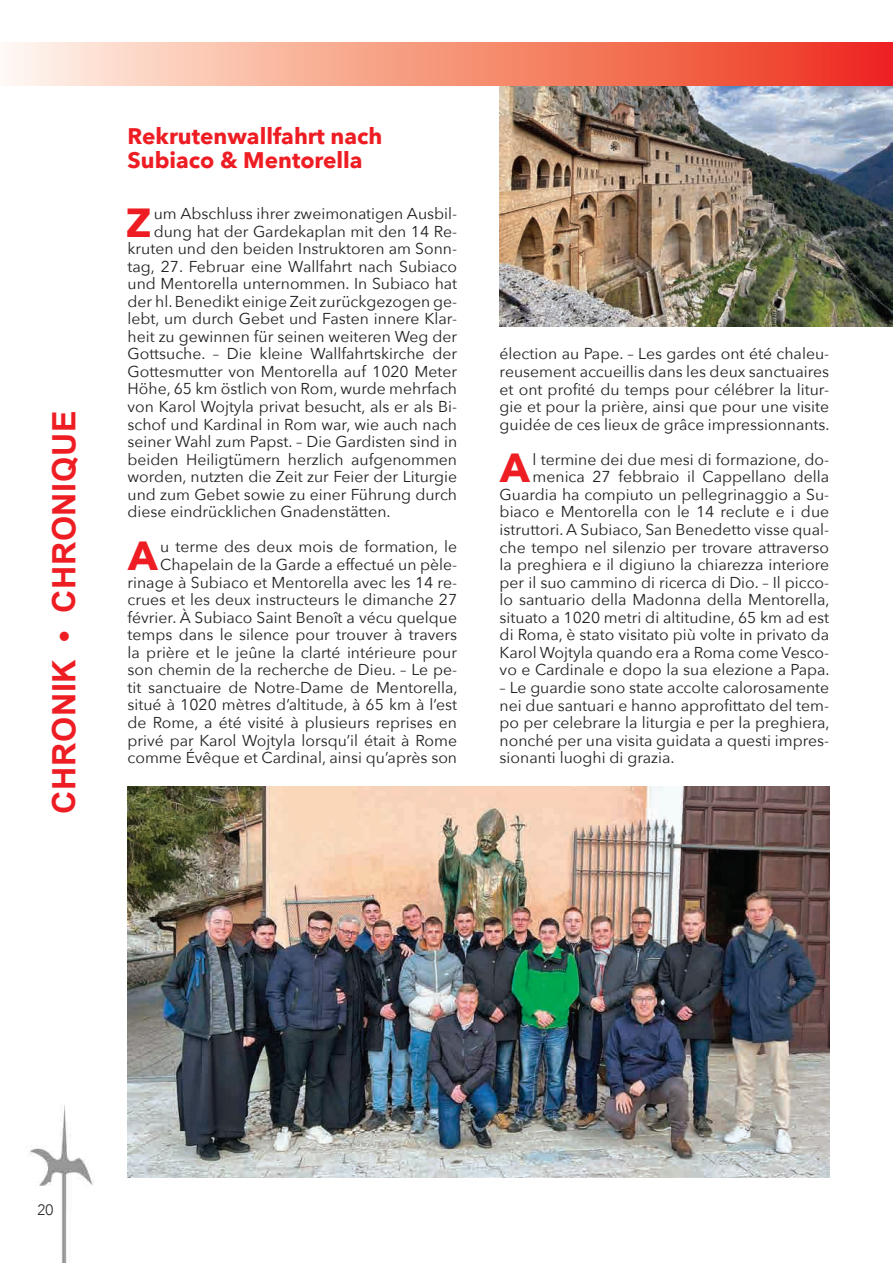
<style>
.page{position:relative;width:893px;height:1263px;background:#fff}
.page>*{position:absolute;margin:0;border:0;box-sizing:border-box;transform-origin:0 0}
.t1{font:700 40.5px "Avenir Next";color:#ee1d23}
.t2{font:700 32.25px "Arial";letter-spacing:.02em;color:#ee1d23}
.t3{font:700 22.5px/24px "Avenir Next";color:#ee1d23}
.t4{font:15.75px/17.5px "Avenir Next";color:#231f20;text-align:justify}
.t5{font:300 15px "Avenir";color:#231f20}
</style>
<div class="page">
<img style="left:29px;top:1105px;width:65px;height:158px">
<img style="left:500px;top:85px;width:393px;height:242px">
<img style="left:128px;top:787px;width:701px;height:391px">
<div style="left:0;top:43px;width:893px;height:42px;background:linear-gradient(to right,#fff9e6,#ed2e15)"></div>
<h2 class="t2" style="left:43px;top:814px;width:404px;rotate:-90deg">CHRONIK • CHRONIQUE</h2>
<p class="t3" style="left:128px;top:123px;width:256px">Rekrutenwallfahrt nach<br>Subiaco &amp; Mentorella</p>
<p class="t1" style="left:126px;top:187px;width:27px">Z</p>
<p class="t4" style="left:154px;top:204px;width:305px">um Abschluss ihrer zweimonatigen Ausbil-</p>
<p class="t4" style="left:154px;top:222px;width:305px">dung hat der Gardekaplan mit den 14 Re-</p>
<p class="t4" style="left:128px;top:239px;width:331px">kruten und den beiden Instruktoren am Sonn-</p>
<p class="t4" style="left:128px;top:257px;width:331px">tag, 27. Februar eine Wallfahrt nach Subiaco</p>
<p class="t4" style="left:128px;top:274px;width:331px">und Mentorella unternommen. In Subiaco hat</p>
<p class="t4" style="left:128px;top:292px;width:331px">der hl. Benedikt einige Zeit zurückgezogen ge-</p>
<p class="t4" style="left:128px;top:309px;width:331px">lebt, um durch Gebet und Fasten innere Klar-</p>
<p class="t4" style="left:128px;top:327px;width:331px">heit zu gewinnen für seinen weiteren Weg der</p>
<p class="t4" style="left:128px;top:344px;width:331px">Gottsuche. – Die kleine Wallfahrtskirche der</p>
<p class="t4" style="left:128px;top:362px;width:331px">Gottesmutter von Mentorella auf 1020 Meter</p>
<p class="t4" style="left:128px;top:380px;width:331px">Höhe, 65 km östlich von Rom, wurde mehrfach</p>
<p class="t4" style="left:128px;top:397px;width:331px">von Karol Wojtyla privat besucht, als er als Bi-</p>
<p class="t4" style="left:128px;top:415px;width:331px">schof und Kardinal in Rom war, wie auch nach</p>
<p class="t4" style="left:128px;top:432px;width:331px">seiner Wahl zum Papst. – Die Gardisten sind in</p>
<p class="t4" style="left:128px;top:450px;width:331px">beiden Heiligtümern herzlich aufgenommen</p>
<p class="t4" style="left:128px;top:467px;width:331px">worden, nutzten die Zeit zur Feier der Liturgie</p>
<p class="t4" style="left:128px;top:485px;width:331px">und zum Gebet sowie zu einer Führung durch</p>
<p class="t4" style="left:128px;top:502px;width:265px">diese eindrücklichen Gnadenstätten.</p>
<p class="t1" style="left:128px;top:521px;width:31px">A</p>
<p class="t4" style="left:128px;top:537px;width:332px;text-align:right">u terme des deux mois de formation, le Chapelain de la Garde a effectué un pèle&shy;rinage à Subiaco et Mentorella avec les 14 re&shy;crues et les deux instructeurs le dimanche 27 février. À Subiaco Saint Benoît a vécu quelque temps dans le silence pour trouver à travers la prière et le jeûne la clarté intérieure pour son chemin de la recherche de Dieu. – Le pe&shy;tit sanctuaire de Notre-Dame de Mentorella, situé à 1020 mètres d’altitude, à 65 km à l’est de Rome, a été visité à plusieurs reprises en privé par Karol Wojtyla lorsqu’il était à Rome comme Évêque et Cardinal, ainsi qu’après son</p>
<p class="t4" style="left:500px;top:345px;width:331px">élection au Pape. – Les gardes ont été chaleu&shy;reusement accueillis dans les deux sanctuaires et ont profité du temps pour célébrer la litur&shy;gie et pour la prière, ainsi que pour une visite guidée de ces lieux de grâce impressionnants.</p>
<p class="t1" style="left:500px;top:433px;width:31px">A</p>
<p class="t4" style="left:500px;top:450px;width:332px;text-align:right">l termine dei due mesi di formazione, do&shy;menica 27 febbraio il Cappellano della Guardia ha compiuto un pellegrinaggio a Su&shy;biaco e Mentorella con le 14 reclute e i due istruttori. A Subiaco, San Benedetto visse qual&shy;che tempo nel silenzio per trovare attraverso la preghiera e il digiuno la chiarezza interiore per il suo cammino di ricerca di Dio. – Il picco&shy;lo santuario della Madonna della Mentorella, situato a 1020 metri di altitudine, 65 km ad est di Roma, è stato visitato più volte in privato da Karol Wojtyla quando era a Roma come Vesco&shy;vo e Cardinale e dopo la sua elezione a Papa.</p>
<p class="t4" style="left:500px;top:678px;width:332px">– Le guardie sono state accolte calorosamente nei due santuari e hanno approfittato del tem&shy;po per celebrare la liturgia e per la preghiera, nonché per una visita guidata a questi impres&shy;sionanti luoghi di grazia.</p>
<p class="t5" style="left:38px;top:1201px;width:17px">20</p>
</div>
